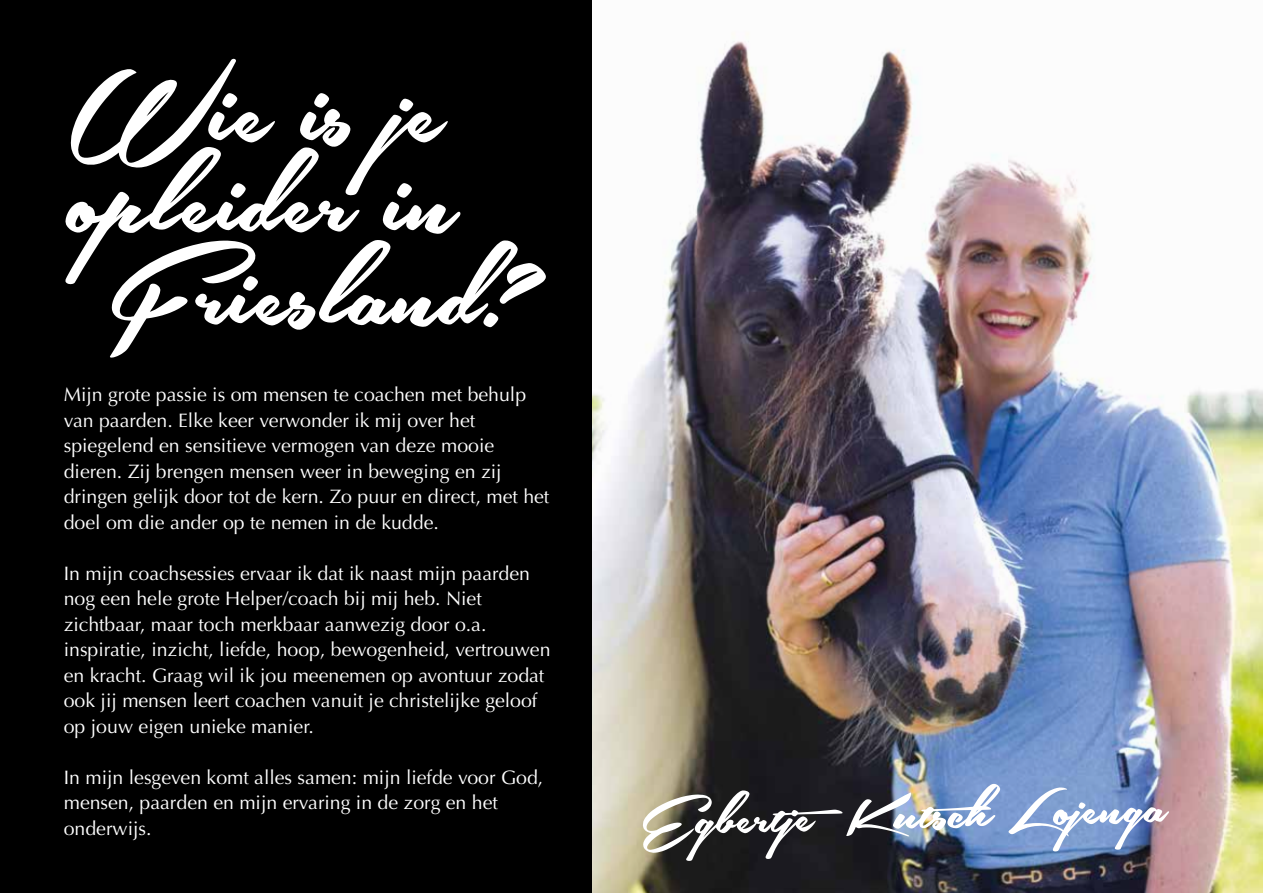
<style>
.page{position:relative;width:1263px;height:893px;background:#fff}
.page>*{position:absolute;margin:0;border:0;box-sizing:border-box;transform-origin:0 0}
.t1{font:150px "Southern Aire Personal Use Only";color:#fff}
.t2{font:75px "Southern Aire Personal Use Only";color:#fff}
.t3{font:19.5px/25.5px "Optima";color:#fff}
</style>
<div class="page">
<img style="left:591px;top:0;width:672px;height:893px">
<div style="left:0;top:0;width:591px;height:893px;background:#000"></div>
<h1 class="t1" style="left:68px;top:32px;width:377px">Wie is je</h1>
<h1 class="t1" style="left:68px;top:122px;width:391px">opleider in</h1>
<h1 class="t1" style="left:102px;top:215px;width:425px">Friesland?</h1>
<p class="t3" style="left:64px;top:382px;width:487px">Mijn grote passie is om mensen te coachen met behulp van paarden. Elke keer verwonder ik mij over het spiegelend en sensitieve vermogen van deze mooie dieren. Zij brengen mensen weer in beweging en zij dringen gelijk door tot de kern. Zo puur en direct, met het doel om die ander op te nemen in de kudde.</p>
<p class="t3" style="left:64px;top:561px;width:488px">In mijn coachsessies ervaar ik dat ik naast mijn paarden nog een hele grote Helper/coach bij mij heb. Niet zichtbaar, maar toch merkbaar aanwezig door o.a. inspiratie, inzicht, liefde, hoop, bewogenheid, vertrouwen en kracht. Graag wil ik jou meenemen op avontuur zodat ook jij mensen leert coachen vanuit je christelijke geloof op jouw eigen unieke manier.</p>
<p class="t3" style="left:64px;top:765px;width:481px">In mijn lesgeven komt alles samen: mijn liefde voor God, mensen, paarden en mijn ervaring in de zorg en het onderwijs.</p>
<h2 class="t2" style="left:637px;top:778px;width:531px;rotate:-1deg">Egbertje Kutsch Lojenga</h2>
</div>
